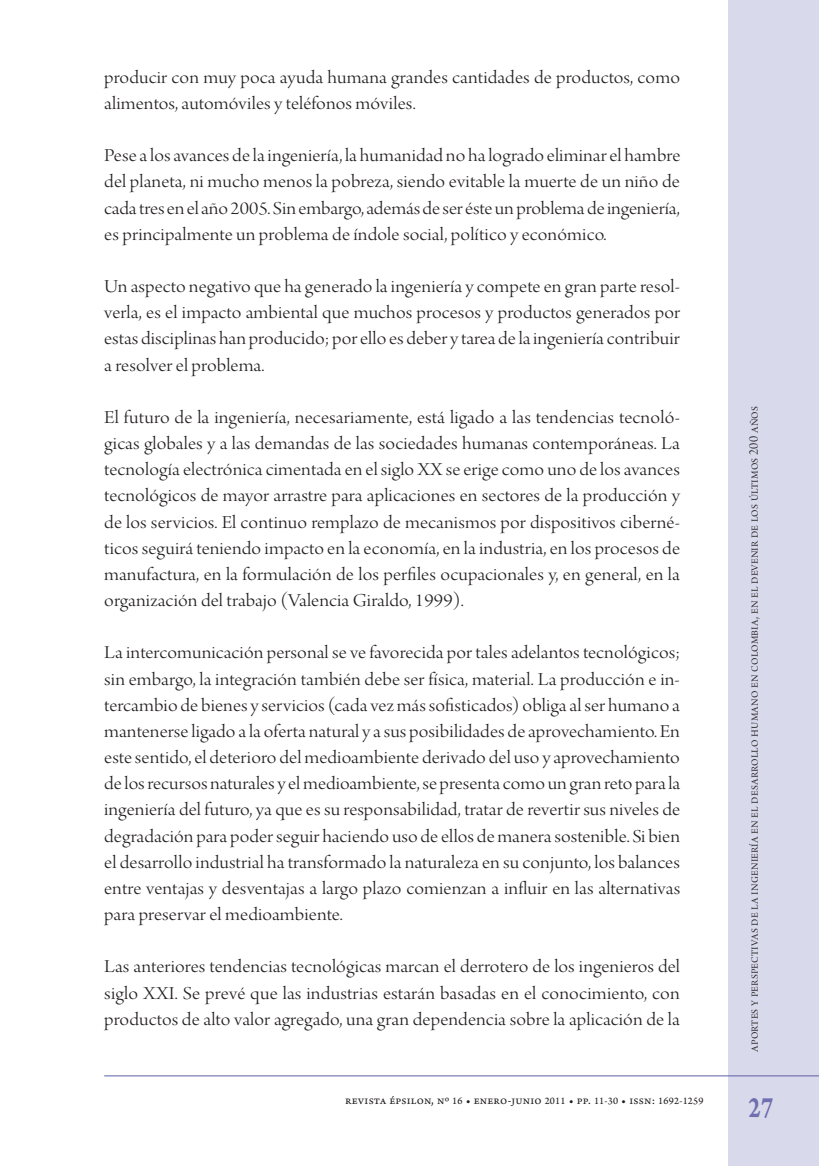
<style>
.page{position:relative;width:819px;height:1166px;background:#fff}
.page>*{position:absolute;margin:0;border:0;box-sizing:border-box;transform-origin:0 0}
.t1{font:31.5px "Arno Pro Smbd Caption";color:#6f6eaf;scale:.75 1}
.t2{font:19.25px/26.1px "Arno Pro Light Display";letter-spacing:.005em;color:#231f20;text-align:justify;scale:1.1 1}
.t3{font:14px "Arno Pro Light Display";letter-spacing:.015em;color:#231f20}
.t4{font:12.25px "Arno Pro Sm Text";letter-spacing:.02em;color:#231f20}
.s1{font-size:10.5px}
</style>
<div class="page">
<div style="left:728px;top:0;width:91px;height:1166px;background:#d9d9ec"></div>
<hr style="left:104px;top:1075px;width:715px;height:1px;background:#5d5ea5">
<p class="t2" style="left:104px;top:65px;width:525px">producir con muy poca ayuda humana grandes cantidades de productos, como alimentos, automóviles y teléfonos móviles.</p>
<p class="t2" style="left:104px;top:144px;width:525px">Pese a los avances de la ingeniería, la humanidad no ha logrado eliminar el hambre del planeta, ni mucho menos la pobreza, siendo evitable la muerte de un niño de cada tres en el año 2005. Sin embargo, además de ser éste un problema de ingeniería, es principalmente un problema de índole social, político y económico.</p>
<p class="t2" style="left:104px;top:275px;width:525px">Un aspecto negativo que ha generado la ingeniería y compete en gran parte resol&shy;verla, es el impacto ambiental que muchos procesos y productos generados por estas disciplinas han producido; por ello es deber y tarea de la ingeniería contribuir a resolver el problema.</p>
<p class="t2" style="left:104px;top:405px;width:525px">El futuro de la ingeniería, necesariamente, está ligado a las tendencias tecnoló&shy;gicas globales y a las demandas de las sociedades humanas contemporáneas. La tecnología electrónica cimentada en el siglo XX se erige como uno de los avances tecnológicos de mayor arrastre para aplicaciones en sectores de la producción y de los servicios. El continuo remplazo de mecanismos por dispositivos ciberné&shy;ticos seguirá teniendo impacto en la economía, en la industria, en los procesos de manufactura, en la formulación de los perfiles ocupacionales y, en general, en la organización del trabajo (Valencia Giraldo, 1999).</p>
<p class="t2" style="left:104px;top:641px;width:525px">La intercomunicación personal se ve favorecida por tales adelantos tecnológicos; sin embargo, la integración también debe ser física, material. La producción e in&shy;tercambio de bienes y servicios (cada vez más sofisticados) obliga al ser humano a mantenerse ligado a la oferta natural y a sus posibilidades de aprovechamiento. En este sentido, el deterioro del medioambiente derivado del uso y aprovechamiento de los recursos naturales y el medioambiente, se presenta como un gran reto para la ingeniería del futuro, ya que es su responsabilidad, tratar de revertir sus niveles de degradación para poder seguir haciendo uso de ellos de manera sostenible. Si bien el desarrollo industrial ha transformado la naturaleza en su conjunto, los balances entre ventajas y desventajas a largo plazo comienzan a influir en las alternativas para preservar el medioambiente.</p>
<p class="t2" style="left:104px;top:955px;width:525px">Las anteriores tendencias tecnológicas marcan el derrotero de los ingenieros del siglo XXI. Se prevé que las industrias estarán basadas en el conocimiento, con productos de alto valor agregado, una gran dependencia sobre la aplicación de la</p>
<p class="t4" style="left:345px;top:1093px;width:360px">revista épsilon, nº <span class="s1">16</span> • enero-junio <span class="s1">2011</span> • pp. <span class="s1">11-30</span> • issn: <span class="s1">1692-1259</span></p>
<p class="t3" style="left:746px;top:1052px;width:647px;rotate:-90deg">aportes y perspectivas de la ingeniería en el desarrollo humano en colombia, en el devenir de los últimos 200 años</p>
<h1 class="t1" style="left:748px;top:1088px;width:34px">27</h1>
</div>
